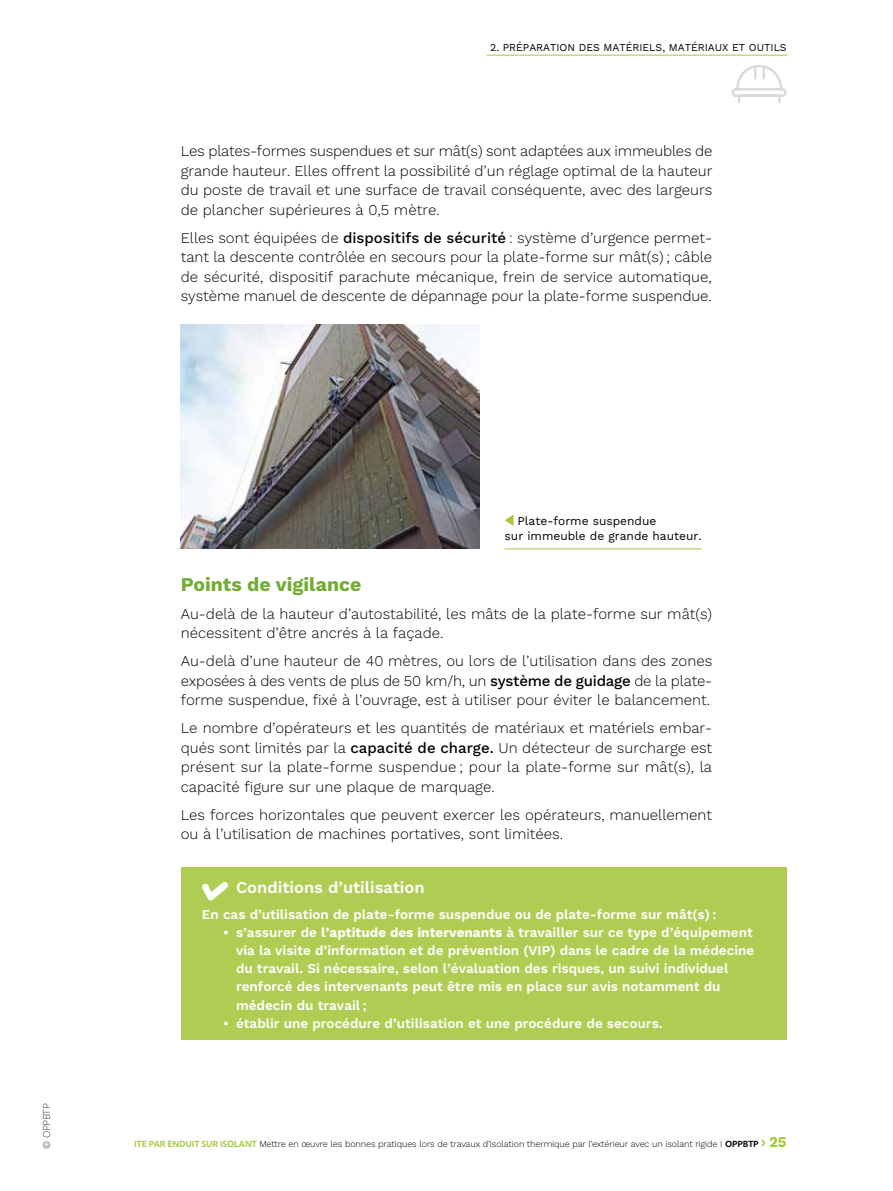
<style>
.page{position:relative;width:893px;height:1191px;background:#fff}
.page>*{position:absolute;margin:0;border:0;box-sizing:border-box;transform-origin:0 0}
.t1{font:700 19.5px "Work Sans";color:#70ad30}
.t2{font:600 16.5px "Work Sans";color:#fff}
.t3{font:300 15px/19.5px "Work Sans";color:#000;text-align:justify}
.t4{font:600 13.5px/18px "Work Sans";color:#fff}
.t5{font:12px/15px "Work Sans";color:#000}
.t6{font:10.5px "Work Sans";color:#000}
.t7{font:300 10.5px "Work Sans";letter-spacing:-.04em;color:#3b3c43;scale:.95 1}
.t8{font:300 9px "Work Sans";letter-spacing:-.01em;color:#000}
.s1{font-weight:500}
.s2{font-weight:700}
.s3{font-family:"Morandi";font-weight:600;color:#a4c83d}
.s4{font-family:"Morandi";font-weight:600}
.s5{font-weight:700;font-size:13.5px;color:#a4c83d}
.s6{font-weight:700;font-size:15px;color:#a4c83d}
</style>
<div class="page">
<hr style="left:487px;top:55px;width:300px;height:1px;background:#a4c83d">
<svg style="left:731px;top:65px;width:56px;height:32px"></svg>
<div style="left:738px;top:94px;width:43px;height:10px;border:2px solid #dadada"></div>
<hr style="left:505px;top:548px;width:197px;height:1px;background:#a4c83d">
<svg style="left:505px;top:515px;width:8px;height:11px"></svg>
<div style="left:181px;top:867px;width:606px;height:173px;background:#afcd53"></div>
<svg style="left:202px;top:882px;width:26px;height:19px"></svg>
<img style="left:181px;top:325px;width:298px;height:223px">
<p class="t7" style="left:39px;top:1148px;width:49px;rotate:-90deg">© OPPBTP</p>
<p class="t6" style="left:490px;top:39px;width:298px">2. pRÉPARATION DES MATÉRIELS, MATÉRIAUX ET OUTILS</p>
<p class="t3" style="left:181px;top:141px;width:533px">Les plates-formes suspendues et sur mât(s) sont adaptées aux immeubles de grande hauteur. Elles offrent la possibilité d’un réglage optimal de la hauteur du poste de travail et une surface de travail conséquente, avec des largeurs de plancher supérieures à 0,5 mètre.</p>
<p class="t3" style="left:181px;top:227px;width:533px">Elles sont équipées de <span class="s1">dispositifs de sécurité</span> : système d’urgence permet&shy;tant la descente contrôlée en secours pour la plate-forme sur mât(s) ; câble de sécurité, dispositif parachute mécanique, frein de service automatique, système manuel de descente de dépannage pour la plate-forme suspendue.</p>
<p class="t5" style="left:505px;top:513px;width:198px;text-indent:13px">Plate-forme suspendue<br>sur immeuble de grande hauteur.</p>
<h1 class="t1" style="left:181px;top:569px;width:182px">Points de vigilance</h1>
<p class="t3" style="left:181px;top:603px;width:533px">Au-delà de la hauteur d’autostabilité, les mâts de la plate-forme sur mât(s) nécessitent d’être ancrés à la façade.</p>
<p class="t3" style="left:181px;top:651px;width:533px">Au-delà d’une hauteur de 40 mètres, ou lors de l’utilisation dans des zones exposées à des vents de plus de 50 km/h, un <span class="s1">système de guidage</span> de la plate&shy;forme suspendue, fixé à l’ouvrage, est à utiliser pour éviter le balancement.</p>
<p class="t3" style="left:181px;top:718px;width:533px">Le nombre d’opérateurs et les quantités de matériaux et matériels embar&shy;qués sont limités par la <span class="s1">capacité de charge.</span> Un détecteur de surcharge est présent sur la plate-forme suspendue ; pour la plate-forme sur mât(s), la capacité figure sur une plaque de marquage.</p>
<p class="t3" style="left:181px;top:804px;width:533px">Les forces horizontales que peuvent exercer les opérateurs, manuellement ou à l’utilisation de machines portatives, sont limitées.</p>
<p class="t2" style="left:236px;top:875px;width:190px">Conditions d’utilisation</p>
<p class="t4" style="left:202px;top:905px;width:516px">En cas d’utilisation de plate-forme suspendue ou de plate-forme sur mât(s) :</p>
<p class="t4" style="left:236px;top:923px;width:520px;text-indent:-13px">• s’assurer de <span class="s2">l’aptitude des intervenants</span> à travailler sur ce type d’équipement via la visite d’information et de prévention (VIP) dans le cadre de la médecine du travail. Si nécessaire, selon l’évaluation des risques, un suivi individuel renforcé des intervenants peut être mis en place sur avis notamment du médecin du travail ;</p>
<p class="t4" style="left:223px;top:1013px;width:441px">• établir une procédure d’utilisation et une procédure de secours.</p>
<p class="t8" style="left:134px;top:1137px;width:654px"><span class="s3">ITE PAR ENDUIT SUR ISOLANT</span> Mettre en œuvre les bonnes pratiques lors de travaux d’isolation thermique par l’extérieur avec un isolant rigide I <span class="s4">OPPBTP</span> <span class="s5">&gt;</span> <span class="s6">25</span></p>
</div>
